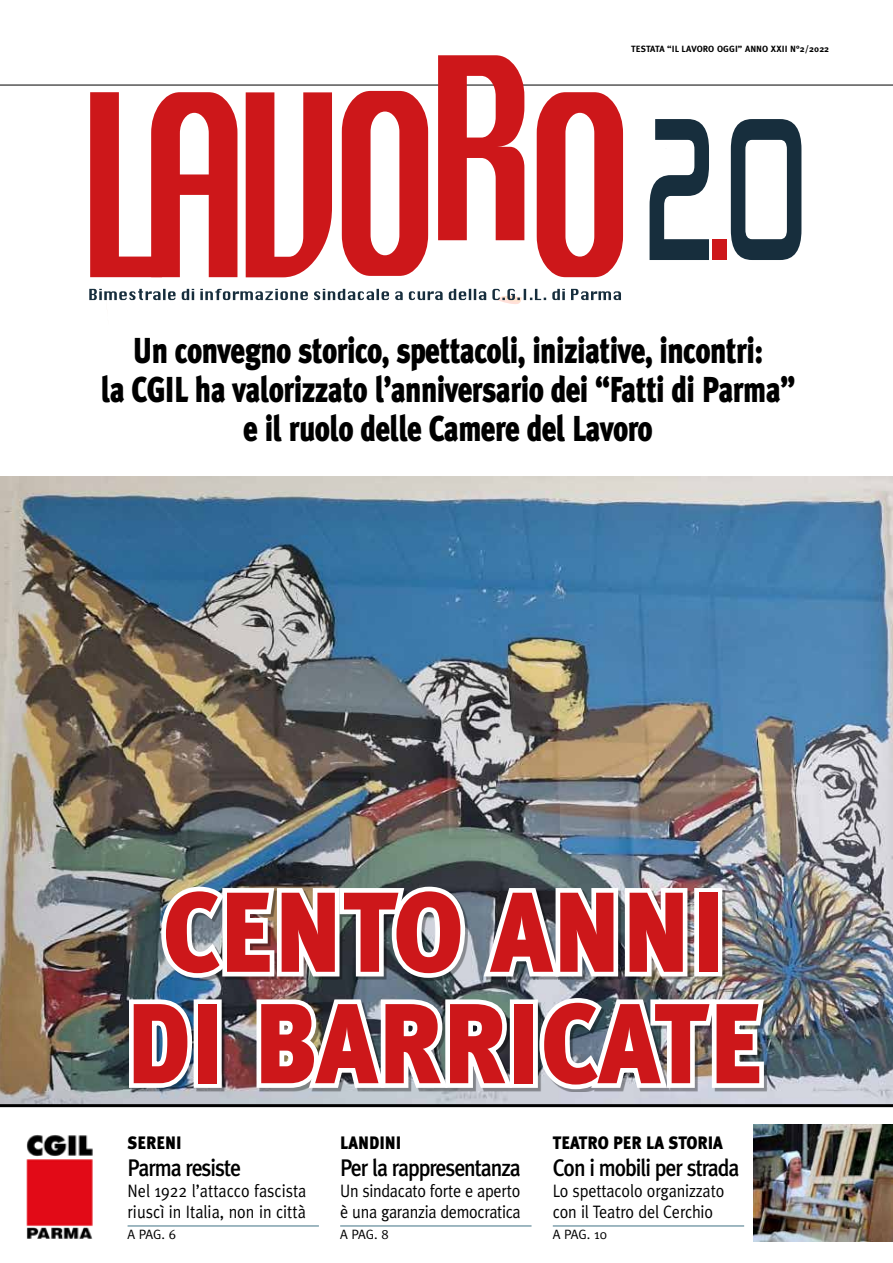
<style>
.page{position:relative;width:893px;height:1263px;background:#fff}
.page>*{position:absolute;margin:0;border:0;box-sizing:border-box;transform-origin:0 0}
.t1{font:900 113.4px/111.3px "Meta Plus";color:#cd171a;text-align:center;scale:.9 1}
.t2{font:900 36px/39px "Meta Plus";letter-spacing:-.02em;color:#000;text-align:center;scale:.8 1}
.t3{font:500 24px "Meta Plus";letter-spacing:-.05em;color:#000;scale:.9 1}
.t4{font:18px/21px "Meta Plus";letter-spacing:-.01em;color:#000;scale:.9 1}
.t5{font:900 18px "Meta Plus";color:#000;scale:.9 1}
.t6{font:13.5px "Meta Plus";letter-spacing:-.01em;color:#000}
.t7{font:700 9px "Meta Plus";letter-spacing:.01em;color:#000}
</style>
<div class="page">
<hr style="left:0;top:85px;width:893px;height:1px;background:#000">
<img style="left:0;top:476px;width:893px;height:628px">
<svg style="left:246px;top:92px;width:86px;height:185px"></svg>
<svg style="left:90px;top:92px;width:147px;height:185px"></svg>
<svg style="left:342px;top:91px;width:86px;height:185px"></svg>
<svg style="left:537px;top:92px;width:86px;height:185px"></svg>
<svg style="left:438px;top:55px;width:86px;height:185px"></svg>
<svg style="left:650px;top:119px;width:59px;height:141px"></svg>
<svg style="left:731px;top:119px;width:70px;height:141px"></svg>
<div style="left:712px;top:239px;width:15px;height:21px;background:#cd171a"></div>
<svg style="left:89px;top:288px;width:532px;height:16px"></svg>
<svg style="left:0;top:1104px;width:893px;height:138px"></svg>
<hr style="left:128px;top:1225px;width:191px;height:2px;background:#80a1ad">
<svg style="left:127px;top:1136px;width:49px;height:15px"></svg>
<svg style="left:128px;top:1158px;width:179px;height:64px"></svg>
<svg style="left:126px;top:1228px;width:50px;height:12px"></svg>
<hr style="left:340px;top:1225px;width:191px;height:2px;background:#80a1ad">
<svg style="left:341px;top:1136px;width:54px;height:15px"></svg>
<svg style="left:340px;top:1158px;width:181px;height:64px"></svg>
<svg style="left:339px;top:1228px;width:50px;height:12px"></svg>
<hr style="left:553px;top:1225px;width:191px;height:2px;background:#80a1ad">
<svg style="left:552px;top:1136px;width:172px;height:14px"></svg>
<svg style="left:553px;top:1158px;width:187px;height:62px"></svg>
<svg style="left:552px;top:1228px;width:55px;height:12px"></svg>
<div style="left:13px;top:1123px;width:94px;height:140px;background:#fff"></div>
<img style="left:26px;top:1135px;width:67px;height:104px">
<img style="left:753px;top:1125px;width:140px;height:116px">
<img style="left:124px;top:734px;width:645px;height:361px">
<p class="t7" style="left:631px;top:44px;width:200px">TESTATA “IL LAVORO OGGI” ANNO XXII N°2/2022</p>
<h2 class="t2" style="left:101px;top:331px;width:869px">Un convegno storico, spettacoli, iniziative, incontri:<br>la CGIL ha valorizzato l’anniversario dei “Fatti di Parma” e il ruolo delle Camere del Lavoro</h2>
<h1 class="t1" style="left:126px;top:877px;width:710px">CENTO ANNI<br>DI BARRICATE</h1>
<p class="t5" style="left:128px;top:1133px;width:62px">SERENI</p>
<h3 class="t3" style="left:128px;top:1154px;width:128px">Parma resiste</h3>
<p class="t4" style="left:128px;top:1180px;width:200px">Nel 1922 l’attacco fascista riuscì in Italia, non in città</p>
<p class="t6" style="left:128px;top:1227px;width:50px">A PAG. 6</p>
<p class="t5" style="left:340px;top:1133px;width:70px">LANDINI</p>
<h3 class="t3" style="left:340px;top:1154px;width:202px">Per la rappresentanza</h3>
<p class="t4" style="left:340px;top:1180px;width:202px">Un sindacato forte e aperto è una garanzia democratica</p>
<p class="t6" style="left:340px;top:1227px;width:50px">A PAG. 8</p>
<p class="t5" style="left:553px;top:1133px;width:190px">TEATRO PER LA STORIA</p>
<h3 class="t3" style="left:553px;top:1154px;width:209px">Con i mobili per strada</h3>
<p class="t4" style="left:553px;top:1180px;width:192px">Lo spettacolo organizzato con il Teatro del Cerchio</p>
<p class="t6" style="left:553px;top:1227px;width:56px">A PAG. 10</p>
</div>
